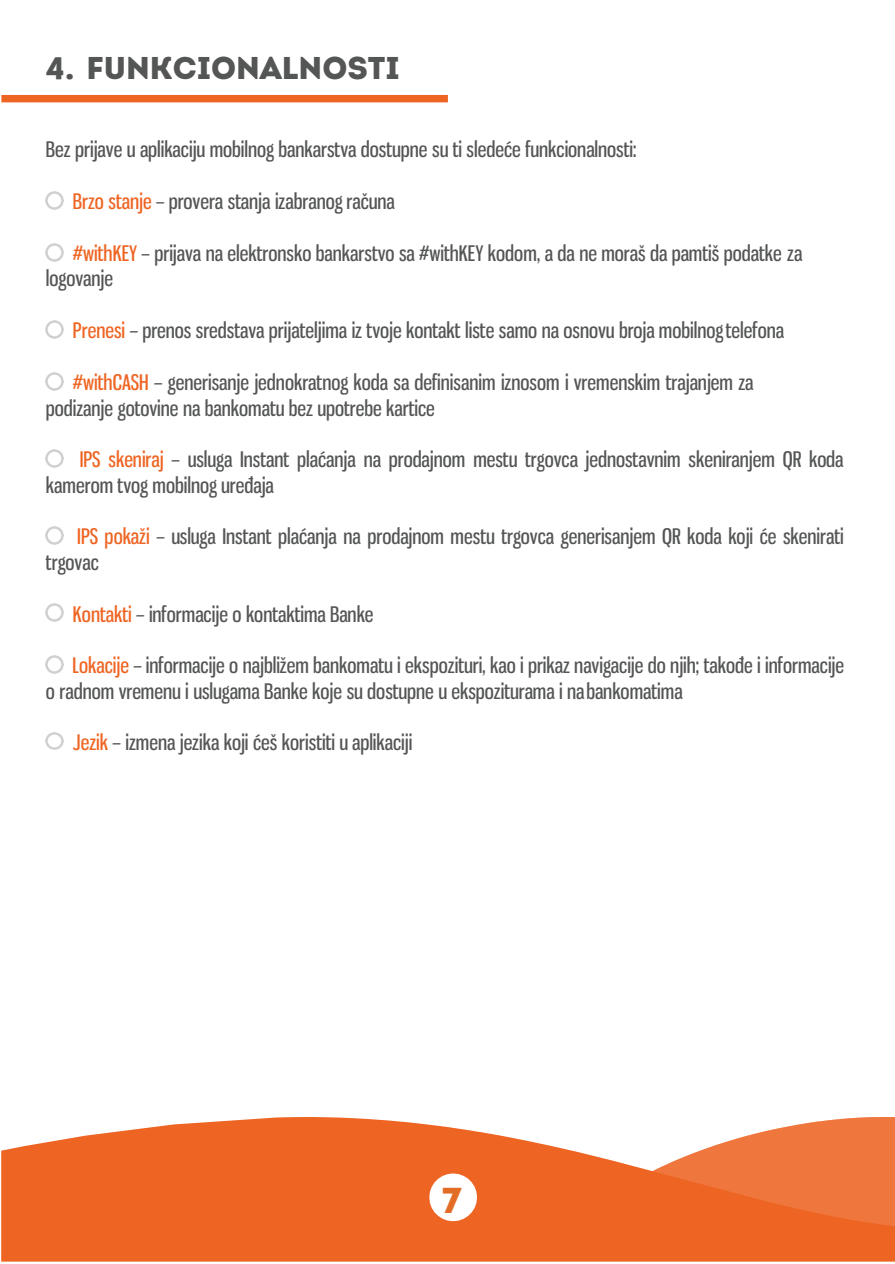
<style>
.page{position:relative;width:895px;height:1264px;background:#fff}
.page>*{position:absolute;margin:0;border:0;box-sizing:border-box;transform-origin:0 0}
.t1{font:900 36px "Intro";color:#e36c25}
.t2{font:900 31.5px "Intro";color:#535654}
.t3{font:21px/25.2px "Gnuolane";color:#535654}
.s1{color:#ee6422}
</style>
<div class="page">
<svg style="left:1px;top:1117px;width:893px;height:144px;background:#ef7439"></svg>
<svg style="left:429px;top:1173px;width:48px;height:48px"></svg>
<svg style="left:651px;top:1117px;width:243px;height:116px;background:#f18552"></svg>
<img style="left:46px;top:191px;width:18px;height:18px">
<img style="left:46px;top:243px;width:18px;height:18px">
<img style="left:46px;top:320px;width:18px;height:18px">
<img style="left:46px;top:372px;width:18px;height:18px">
<img style="left:46px;top:449px;width:18px;height:18px">
<img style="left:46px;top:526px;width:18px;height:18px">
<img style="left:46px;top:604px;width:18px;height:18px">
<img style="left:46px;top:656px;width:18px;height:17px">
<img style="left:46px;top:732px;width:18px;height:18px">
<div style="left:1px;top:95px;width:446px;height:7px;background:#ee6422"></div>
<h2 class="t2" style="left:46px;top:48px;width:355px">4. FUNKCIONALNOSTI</h2>
<p class="t3" style="left:46px;top:136px;width:591px">Bez prijave u aplikaciju mobilnog bankarstva dostupne su ti sledeće funkcionalnosti:</p>
<p class="t3" style="left:73px;top:188px;width:323px"><span class="s1">Brzo stanje</span> – provera stanja izabranog računa</p>
<p class="t3" style="left:46px;top:240px;width:757px;text-indent:27px"><span class="s1">#withKEY</span> – prijava na elektronsko bankarstvo sa #withKEY kodom, a da ne moraš da pamtiš podatke za logovanje</p>
<p class="t3" style="left:73px;top:317px;width:712px"><span class="s1">Prenesi</span> – prenos sredstava prijateljima iz tvoje kontakt liste samo na osnovu broja mobilnogtelefona</p>
<p class="t3" style="left:46px;top:369px;width:708px;text-indent:27px"><span class="s1">#withCASH</span> – generisanje jednokratnog koda sa definisanim iznosom i vremenskim trajanjem za podizanje gotovine na bankomatu bez upotrebe kartice</p>
<p class="t3" style="left:46px;top:446px;width:798px;text-indent:34px"><span class="s1">IPS skeniraj</span> – usluga Instant plaćanja na prodajnom mestu trgovca jednostavnim skeniranjem QR koda kamerom tvog mobilnog uređaja</p>
<p class="t3" style="left:46px;top:523px;width:799px;text-indent:31px"><span class="s1">IPS pokaži</span> – usluga Instant plaćanja na prodajnom mestu trgovca generisanjem QR koda koji će skenirati trgovac</p>
<p class="t3" style="left:73px;top:600px;width:302px"><span class="s1">Kontakti</span> – informacije o kontaktima Banke</p>
<p class="t3" style="left:46px;top:652px;width:799px;text-indent:27px"><span class="s1">Lokacije</span> – informacije o najbližem bankomatu i ekspozituri, kao i prikaz navigacije do njih; takođe i informacije o radnom vremenu i uslugama Banke koje su dostupne u ekspoziturama i nabankomatima</p>
<p class="t3" style="left:73px;top:728px;width:341px"><span class="s1">Jezik</span> – izmena jezika koji ćeš koristiti u aplikaciji</p>
<h1 class="t1" style="left:441px;top:1176px;width:21px">7</h1>
</div>
